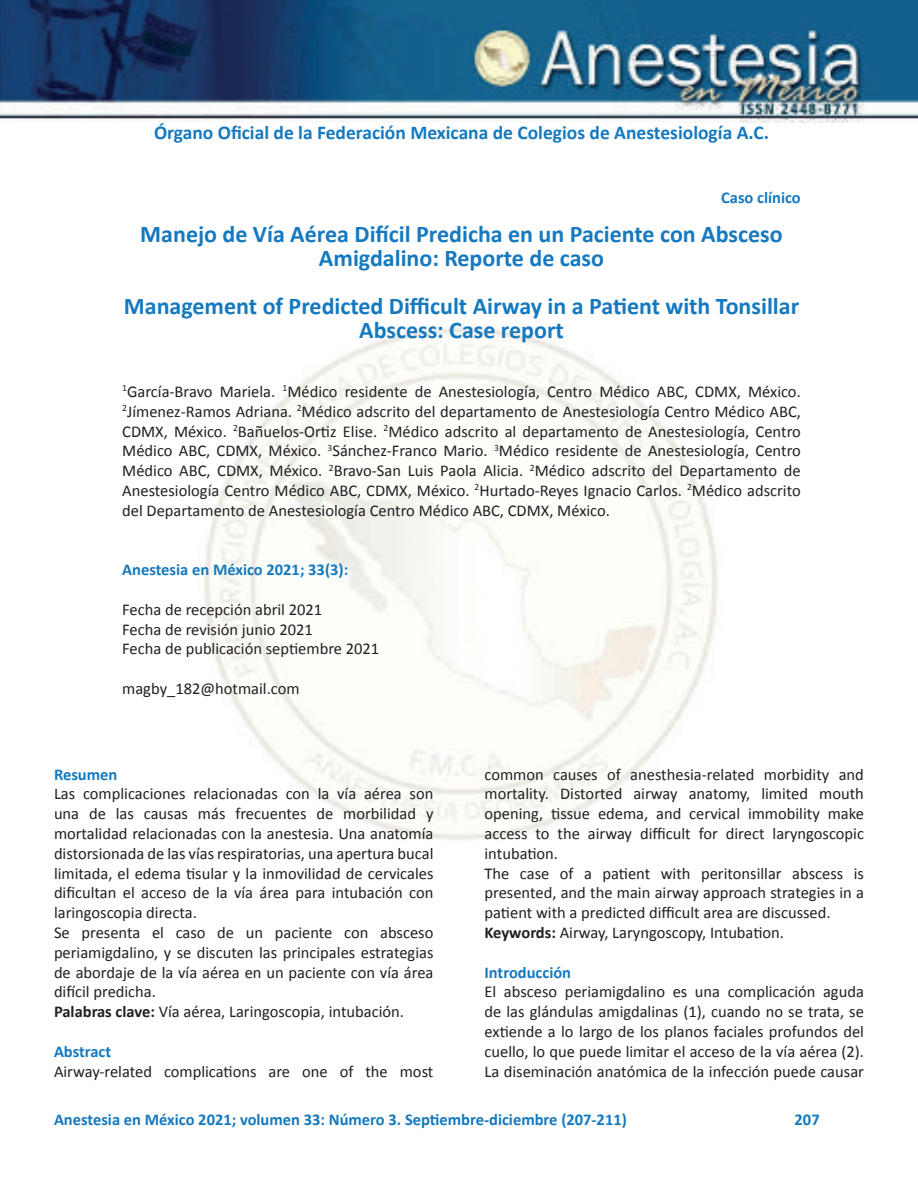
<style>
.page{position:relative;width:918px;height:1188px;background:#fff}
.page>*{position:absolute;margin:0;border:0;box-sizing:border-box;transform-origin:0 0}
.t1{font:700 24px/24px "Calibri";color:#1579bf;text-align:center}
.t2{font:700 19.5px "Calibri";color:#1579bf}
.t3{font:16.5px/19.8px "Calibri";color:#231f20}
.t4{font:700 16.5px "Calibri";color:#1579bf}
.s1{font-weight:700}
</style>
<div class="page">
<img style="left:0;top:0;width:918px;height:122px">
<img style="left:204px;top:327px;width:514px;height:514px">
<p class="t2" style="left:154px;top:119px;width:616px">Órgano Oficial de la Federación Mexicana de Colegios de Anestesiología A.C.</p>
<p class="t4" style="left:721px;top:185px;width:81px">Caso clínico</p>
<h1 class="t1" style="left:140px;top:221px;width:644px">Manejo de Vía Aérea Difícil Predicha en un Paciente con Absceso<br>Amigdalino: Reporte de caso</h1>
<h1 class="t1" style="left:124px;top:293px;width:677px">Management of Predicted Difficult Airway in a Patient with Tonsillar<br>Abscess: Case report</h1>
<p class="t3" style="left:122px;top:381px;width:680px;text-align:justify"><sup>1</sup>García-Bravo Mariela. <sup>1</sup>Médico residente de Anestesiología, Centro Médico ABC, CDMX, México.<br><sup>2</sup>Jímenez-Ramos Adriana. <sup>2</sup>Médico adscrito del departamento de Anestesiología Centro Médico ABC, CDMX, México. <sup>2</sup>Bañuelos-Ortiz Elise. <sup>2</sup>Médico adscrito al departamento de Anestesiología, Centro Médico ABC, CDMX, México. <sup>3</sup>Sánchez-Franco Mario. <sup>3</sup>Médico residente de Anestesiología, Centro Médico ABC, CDMX, México. <sup>2</sup>Bravo-San Luis Paola Alicia. <sup>2</sup>Médico adscrito del Departamento de Anestesiología Centro Médico ABC, CDMX, México. <sup>2</sup>Hurtado-Reyes Ignacio Carlos. <sup>2</sup>Médico adscrito del Departamento de Anestesiología Centro Médico ABC, CDMX, México.</p>
<p class="t4" style="left:122px;top:558px;width:228px">Anestesia en México 2021; 33(3):</p>
<p class="t3" style="left:122px;top:599px;width:259px">Fecha de recepción abril 2021<br>Fecha de revisión junio 2021<br>Fecha de publicación septiembre 2021</p>
<p class="t3" style="left:122px;top:678px;width:179px">magby_182@hotmail.com</p>
<p class="t3" style="left:485px;top:763px;width:381px">common causes of anesthesia-related morbidity and mortality. Distorted airway anatomy, limited mouth opening, tissue edema, and cervical immobility make access to the airway difficult for direct laryngoscopic intubation.<br>The case of a patient with peritonsillar abscess is presented, and the main airway approach strategies in a patient with a predicted difficult area are discussed.<br><span class="s1">Keywords:</span> Airway, Laryngoscopy, Intubation.</p>
<p class="t4" style="left:485px;top:960px;width:88px">Introducción</p>
<p class="t3" style="left:485px;top:981px;width:381px;text-align:justify">El absceso periamigdalino es una complicación aguda de las glándulas amigdalinas (1), cuando no se trata, se extiende a lo largo de los planos faciales profundos del cuello, lo que puede limitar el acceso de la vía aérea (2).<br>La diseminación anatómica de la infección puede causar</p>
<p class="t4" style="left:54px;top:1108px;width:574px">Anestesia en México 2021; volumen 33: Número 3. Septiembre-diciembre (207-211)</p>
<p class="t4" style="left:54px;top:762px;width:65px">Resumen</p>
<p class="t3" style="left:54px;top:783px;width:381px">Las complicaciones relacionadas con la vía aérea son una de las causas más frecuentes de morbilidad y mortalidad relacionadas con la anestesia. Una anatomía distorsionada de las vías respiratorias, una apertura bucal limitada, el edema tisular y la inmovilidad de cervicales dificultan el acceso de la vía área para intubación con laringoscopia directa.<br>Se presenta el caso de un paciente con absceso periamigdalino, y se discuten las principales estrategias de abordaje de la vía aérea en un paciente con vía área difícil predicha.<br><span class="s1">Palabras clave:</span> Vía aérea, Laringoscopia, intubación.</p>
<p class="t4" style="left:54px;top:1040px;width:59px">Abstract</p>
<p class="t3" style="left:54px;top:1060px;width:381px">Airway-related complications are one of the most</p>
<p class="t4" style="left:795px;top:1108px;width:27px">207</p>
</div>
